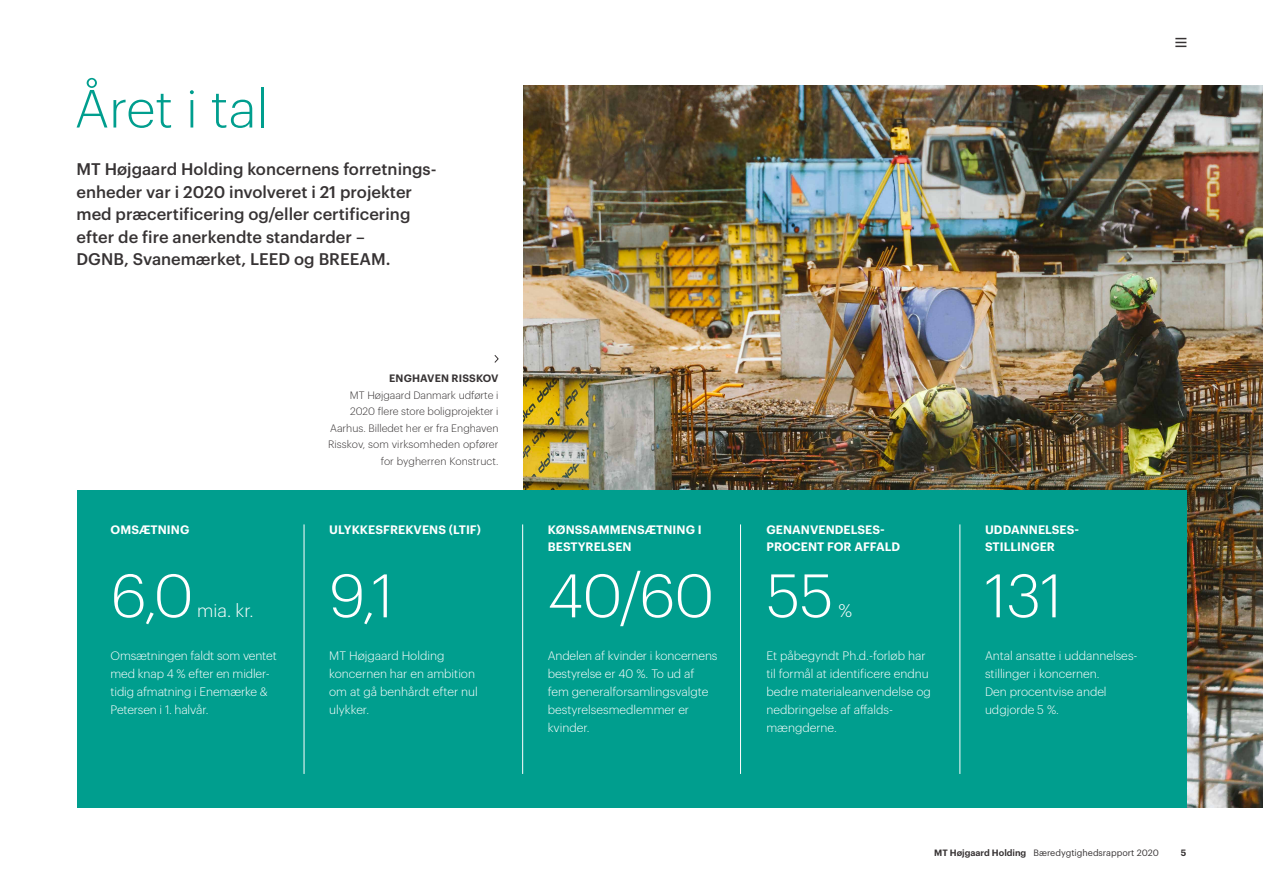
<style>
.page{position:relative;width:1263px;height:893px;background:#fff}
.page>*{position:absolute;margin:0;border:0;box-sizing:border-box;transform-origin:0 0}
.t1{font:300 60px "Graphik";color:#fff}
.t2{font:300 52.5px "Graphik";color:#009e8e}
.t3{font:300 18px "Graphik";color:#fff}
.t4{font:500 16.5px/22.5px "Graphik";color:#373334}
.t5{font:300 12px/18px "Graphik";color:#fff}
.t6{font:600 12px/16.5px "Graphik";letter-spacing:.005em;color:#fff}
.t7{font:300 10.5px/16.5px "Graphik";color:#373334;text-align:right}
.t8{font:600 10.5px "Graphik";letter-spacing:.015em;color:#373334}
.t9{font:9px "Graphik";color:#373334}
.t10{font:600 9px "Graphik";color:#373334}
.s1{font-weight:600}
</style>
<div class="page">
<img style="left:523px;top:85px;width:740px;height:723px">
<div style="left:77px;top:490px;width:1109px;height:318px;background:#009e8e"></div>
<hr style="left:304px;top:524px;width:1px;height:250px;background:#fff">
<hr style="left:522px;top:524px;width:1px;height:250px;background:#fff">
<hr style="left:740px;top:524px;width:1px;height:250px;background:#fff">
<hr style="left:959px;top:524px;width:1px;height:250px;background:#fff">
<svg style="left:494px;top:355px;width:5px;height:8px"></svg>
<svg style="left:1175px;top:38px;width:11px;height:9px"></svg>
<h2 class="t2" style="left:75px;top:70px;width:195px">Året i tal</h2>
<h3 class="t4" style="left:77px;top:156px;width:362px">MT Højgaard Holding koncernens forretnings&shy;enheder var i 2020 involveret i 21 projekter med præcertificering og/eller certificering efter de fire anerkendte standarder –<br>DGNB, Svanemærket, LEED og BREEAM.</h3>
<p class="t6" style="left:111px;top:520px;width:80px">OMSÆTNING</p>
<h1 class="t1" style="left:111px;top:552px;width:84px">6,0</h1>
<h3 class="t3" style="left:197px;top:598px;width:58px">mia. kr.</h3>
<p class="t8" style="left:389px;top:370px;width:111px">ENGHAVEN RISSKOV</p>
<p class="t7" style="left:328px;top:386px;width:172px">MT Højgaard Danmark udførte i<br>2020 flere store boligprojekter i<br>Aarhus. Billedet her er fra Enghaven<br>Risskov, som virksomheden opfører for bygherren Konstruct.</p>
<p class="t6" style="left:329px;top:520px;width:153px">ULYKKESFREKVENS (LTIF)</p>
<h1 class="t1" style="left:329px;top:552px;width:66px">9,1</h1>
<p class="t6" style="left:548px;top:520px;width:155px">KØNSSAMMENSÆTNING I<br>BESTYRELSEN</p>
<h1 class="t1" style="left:548px;top:552px;width:168px">40/60</h1>
<p class="t6" style="left:766px;top:520px;width:135px">GENANVENDELSES-<br>PROCENT FOR AFFALD</p>
<p class="t6" style="left:985px;top:520px;width:96px">UDDANNELSES-<br>STILLINGER</p>
<h1 class="t1" style="left:766px;top:552px;width:68px">55</h1>
<h3 class="t3" style="left:838px;top:598px;width:15px">%</h3>
<h1 class="t1" style="left:985px;top:552px;width:79px">131</h1>
<p class="t5" style="left:111px;top:645px;width:168px">Omsætningen faldt som ventet med knap 4 % efter en midler&shy;tidig afmatning i Enemærke &amp;<br>Petersen i 1. halvår.</p>
<p class="t5" style="left:329px;top:645px;width:150px">MT Højgaard Holding koncernen har en ambition om at gå benhårdt efter nul ulykker.</p>
<p class="t5" style="left:548px;top:645px;width:171px">Andelen af kvinder i koncernens bestyrelse er 40 %. To ud af fem generalforsamlingsvalgte bestyrelsesmedlemmer er kvinder.</p>
<p class="t5" style="left:766px;top:645px;width:166px">Et påbegyndt Ph.d.-forløb har til formål at identificere endnu bedre materialeanvendelse og nedbringelse af affalds&shy;mængderne.</p>
<p class="t5" style="left:985px;top:645px;width:154px">Antal ansatte i uddannelses&shy;stillinger i koncernen.<br>Den procentvise andel udgjorde 5 %.</p>
<p class="t9" style="left:934px;top:846px;width:226px"><span class="s1">MT Højgaard Holding</span> Bæredygtighedsrapport 2020</p>
<p class="t10" style="left:1181px;top:845px;width:7px">5</p>
</div>
